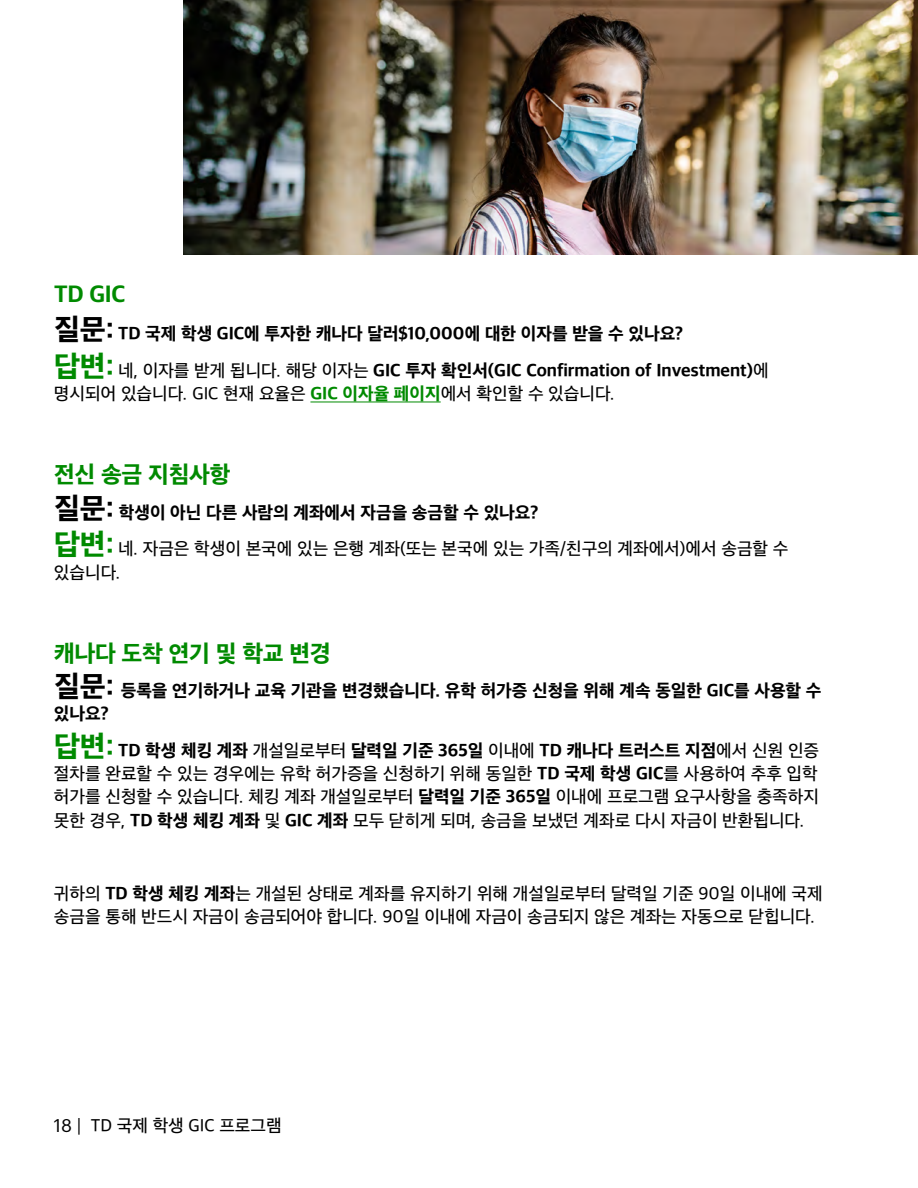
<style>
.page{position:relative;width:918px;height:1188px;background:#fff}
.page>*{position:absolute;margin:0;border:0;box-sizing:border-box;transform-origin:0 0}
.t1{font:800 24px "Apple SD Gothic Neo";letter-spacing:-.01em;color:#008a00}
.t2{font:500 18px/23.2px "Apple SD Gothic Neo";color:#000}
.t3{font:800 18px/23.2px "Apple SD Gothic Neo";color:#000}
.s1{font-size:30px}
.s2{font-weight:800;font-size:30px;color:#008a00}
.s3{font-weight:800}
.s4{font-weight:800;color:#008a00}
.s5{font-family:"TD Graphik";font-weight:400}
</style>
<div class="page">
<hr style="left:310px;top:402px;width:131px;height:1px;background:#008a00">
<img style="left:183px;top:0;width:735px;height:255px">
<h2 class="t1" style="left:54px;top:282px;width:73px">TD GIC</h2>
<p class="t3" style="left:54px;top:323px;width:631px"><span class="s1">질문:</span> TD 국제 학생 GIC에 투자한 캐나다 달러$10,000에 대한 이자를 받을 수 있나요?</p>
<p class="t2" style="left:54px;top:360px;width:716px"><span class="s2">답변:</span> 네, 이자를 받게 됩니다. 해당 이자는 <span class="s3">GIC 투자 확인서(GIC Confirmation of Investment)</span>에 명시되어 있습니다. GIC 현재 요율은 <span class="s4">GIC 이자율 페이지</span>에서 확인할 수 있습니다.</p>
<h2 class="t1" style="left:54px;top:462px;width:178px">전신 송금 지침사항</h2>
<p class="t3" style="left:54px;top:502px;width:486px"><span class="s1">질문:</span> 학생이 아닌 다른 사람의 계좌에서 자금을 송금할 수 있나요?</p>
<p class="t2" style="left:54px;top:538px;width:736px"><span class="s2">답변:</span> 네. 자금은 학생이 본국에 있는 은행 계좌(또는 본국에 있는 가족/친구의 계좌에서)에서 송금할 수 있습니다.</p>
<h2 class="t1" style="left:54px;top:640px;width:278px">캐나다 도착 연기 및 학교 변경</h2>
<p class="t3" style="left:54px;top:680px;width:769px"><span class="s1">질문:</span> 등록을 연기하거나 교육 기관을 변경했습니다. 유학 허가증 신청을 위해 계속 동일한 GIC를 사용할 수 있나요?</p>
<p class="t2" style="left:54px;top:740px;width:767px;text-align:justify"><span class="s2">답변:</span> <span class="s3">TD 학생 체킹 계좌</span> 개설일로부터 <span class="s3">달력일 기준 365일</span> 이내에 <span class="s3">TD 캐나다 트러스트 지점</span>에서 신원 인증 절차를 완료할 수 있는 경우에는 유학 허가증을 신청하기 위해 동일한 <span class="s3">TD 국제 학생 GIC</span>를 사용하여 추후 입학 허가를 신청할 수 있습니다. 체킹 계좌 개설일로부터 <span class="s3">달력일 기준 365일</span> 이내에 프로그램 요구사항을 충족하지 못한 경우, <span class="s3">TD 학생 체킹 계좌</span> 및 <span class="s3">GIC 계좌</span> 모두 닫히게 되며, 송금을 보냈던 계좌로 다시 자금이 반환됩니다.</p>
<p class="t2" style="left:54px;top:883px;width:770px">귀하의 <span class="s3">TD 학생 체킹 계좌</span>는 개설된 상태로 계좌를 유지하기 위해 개설일로부터 달력일 기준 90일 이내에 국제 송금을 통해 반드시 자금이 송금되어야 합니다. 90일 이내에 자금이 송금되지 않은 계좌는 자동으로 닫힙니다.</p>
<p class="t2" style="left:54px;top:1115px;width:229px"><span class="s5">18 |</span> TD 국제 학생 GIC 프로그램</p>
</div>
